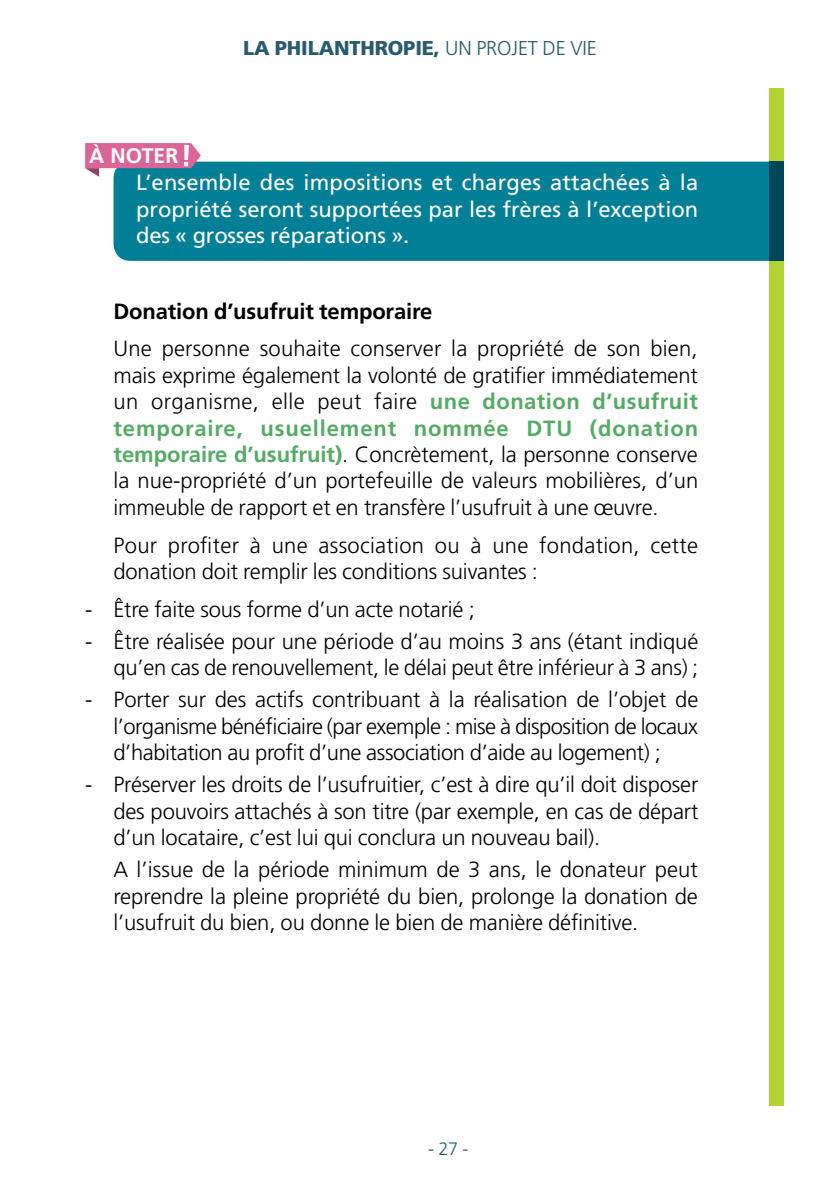
<style>
.page{position:relative;width:840px;height:1191px;background:#fff}
.page>*{position:absolute;margin:0;border:0;box-sizing:border-box;transform-origin:0 0}
.t1{font:300 22px/26.4px "Frutiger LT Std";letter-spacing:-.01em;color:#000;text-align:justify}
.t2{font:22px/26.4px "Frutiger LT Std";letter-spacing:-.005em;color:#fff;text-align:justify}
.t3{font:700 22px "Frutiger LT Std";letter-spacing:-.01em;color:#000}
.t4{font:700 21px "Frutiger LT Std";color:#fff}
.t5{font:900 20px "Frutiger LT Std";letter-spacing:-.01em;color:#285b6e}
.t6{font:300 18px "Frutiger LT Std";color:#285b6e}
.s1{font-weight:300}
.s2{font-weight:700;color:#54ab65}
</style>
<div class="page">
<div style="left:768px;top:88px;width:14px;height:1018px;background:#b3d235"></div>
<div style="left:113px;top:162px;width:655px;height:99px;background:#007f97"></div>
<div style="left:768px;top:162px;width:14px;height:99px;background:#004659"></div>
<svg style="left:85px;top:143px;width:116px;height:34px;background:#b077a0"></svg>
<p class="t5" style="left:243px;top:36px;width:355px">LA PHILANTHROPIE, <span class="s1">UN PROJET DE VIE</span></p>
<p class="t4" style="left:89px;top:144px;width:90px">À NOTER</p>
<p class="t2" style="left:136px;top:170px;width:563px">L’ensemble des impositions et charges attachées à la propriété seront supportées par les frères à l’exception des « grosses réparations ».</p>
<p class="t3" style="left:113px;top:298px;width:320px">Donation d’usufruit temporaire</p>
<p class="t1" style="left:113px;top:336px;width:586px">Une personne souhaite conserver la propriété de son bien, mais exprime également la volonté de gratifier immédiatement un organisme, elle peut faire <span class="s2">une donation d’usufruit temporaire, usuellement nommée DTU (donation temporaire d’usufruit)</span>. Concrètement, la personne conserve la nue-propriété d’un portefeuille de valeurs mobilières, d’un immeuble de rapport et en transfère l’usufruit à une œuvre.</p>
<p class="t1" style="left:113px;top:532px;width:585px">Pour profiter à une association ou à une fondation, cette donation doit remplir les conditions suivantes :</p>
<p class="t1" style="left:85px;top:596px;width:391px">- Être faite sous forme d’un acte notarié ;</p>
<p class="t1" style="left:85px;top:628px;width:614px;text-align:right">- Être réalisée pour une période d’au moins 3 ans (étant indiqué qu’en cas de renouvellement, le délai peut être inférieur à 3 ans) ;</p>
<p class="t1" style="left:113px;top:687px;width:586px;text-indent:-28px">- Porter sur des actifs contribuant à la réalisation de l’objet de l’organisme bénéficiaire (par exemple : mise à disposition de locaux d’habitation au profit d’une association d’aide au logement) ;</p>
<p class="t1" style="left:113px;top:772px;width:586px;text-indent:-28px">- Préserver les droits de l’usufruitier, c’est à dire qu’il doit disposer des pouvoirs attachés à son titre (par exemple, en cas de départ d’un locataire, c’est lui qui conclura un nouveau bail).</p>
<p class="t1" style="left:113px;top:856px;width:585px">A l’issue de la période minimum de 3 ans, le donateur peut reprendre la pleine propriété du bien, prolonge la donation de l’usufruit du bien, ou donne le bien de manière définitive.</p>
<p class="t6" style="left:428px;top:1138px;width:42px">- 27 -</p>
</div>
